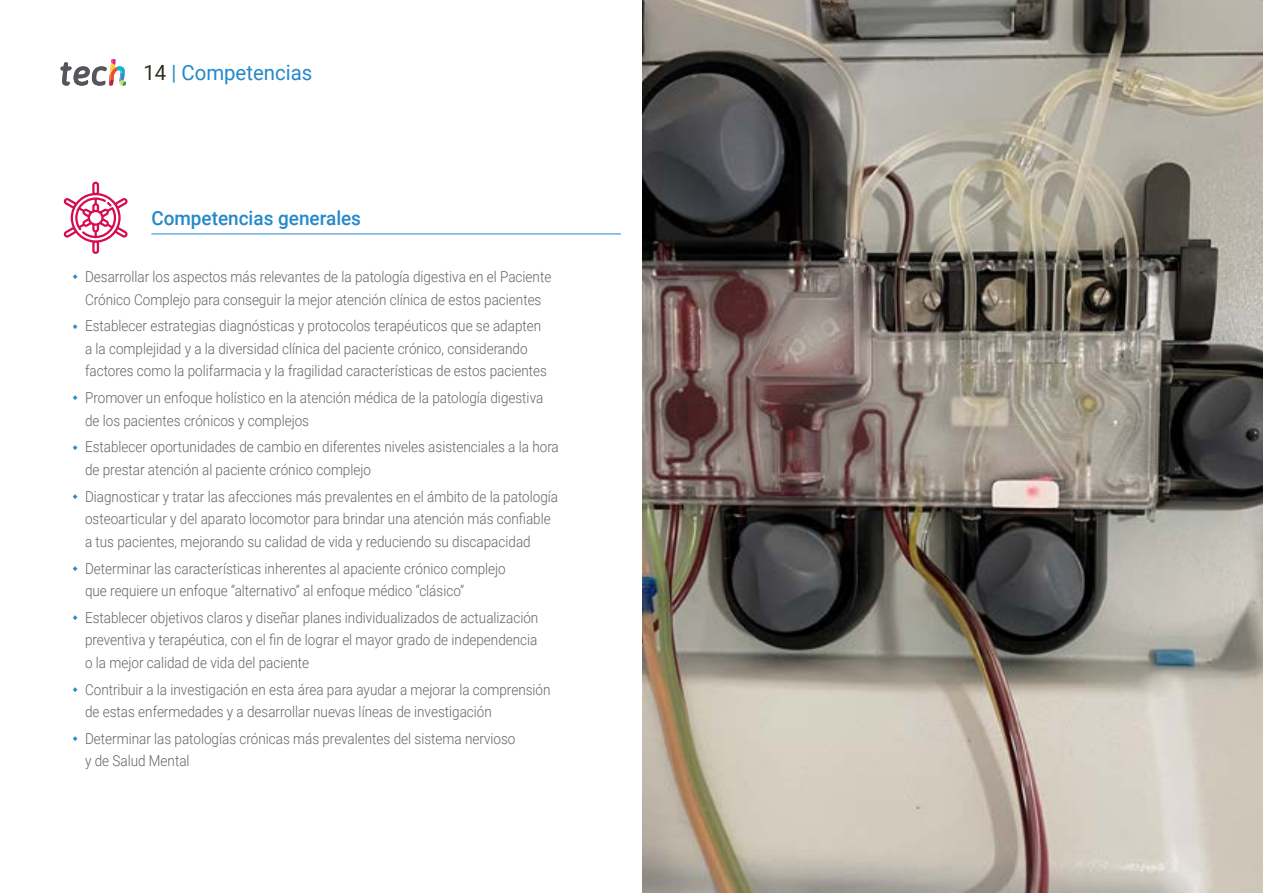
<style>
.page{position:relative;width:1263px;height:893px;background:#fff}
.page>*{position:absolute;margin:0;border:0;box-sizing:border-box;transform-origin:0 0}
.t1{font:21px "Roboto";color:#2488c9}
.t2{font:500 19.5px "Roboto";color:#2488c9}
.t3{font:300 15px/22.5px "Roboto";color:#61646a;scale:.9 1}
.s1{color:#312e20}
</style>
<div class="page">
<hr style="left:151px;top:234px;width:470px;height:1px;background:#2488c9">
<svg style="left:63px;top:182px;width:65px;height:72px"></svg>
<img style="left:642px;top:0;width:621px;height:893px">
<svg style="left:61px;top:59px;width:65px;height:27px"></svg>
<h1 class="t1" style="left:144px;top:57px;width:170px"><span class="s1">14</span> | Competencias</h1>
<h2 class="t2" style="left:151px;top:205px;width:211px">Competencias generales</h2>
<p class="t3" style="left:85px;top:265px;width:520px">Desarrollar los aspectos más relevantes de la patología digestiva en el Paciente<br>Crónico Complejo para conseguir la mejor atención clínica de estos pacientes</p>
<p class="t3" style="left:85px;top:314px;width:515px">Establecer estrategias diagnósticas y protocolos terapéuticos que se adapten a la complejidad y a la diversidad clínica del paciente crónico, considerando factores como la polifarmacia y la fragilidad características de estos pacientes</p>
<p class="t3" style="left:85px;top:386px;width:511px">Promover un enfoque holístico en la atención médica de la patología digestiva de los pacientes crónicos y complejos</p>
<p class="t3" style="left:85px;top:435px;width:528px">Establecer oportunidades de cambio en diferentes niveles asistenciales a la hora de prestar atención al paciente crónico complejo</p>
<p class="t3" style="left:85px;top:485px;width:527px">Diagnosticar y tratar las afecciones más prevalentes en el ámbito de la patología osteoarticular y del aparato locomotor para brindar una atención más confiable a tus pacientes, mejorando su calidad de vida y reduciendo su discapacidad</p>
<p class="t3" style="left:85px;top:556px;width:469px">Determinar las características inherentes al apaciente crónico complejo que requiere un enfoque “alternativo” al enfoque médico “clásico”</p>
<p class="t3" style="left:85px;top:606px;width:505px;text-align:justify">Establecer objetivos claros y diseñar planes individualizados de actualización preventiva y terapéutica, con el fin de lograr el mayor grado de independencia o la mejor calidad de vida del paciente</p>
<p class="t3" style="left:85px;top:677px;width:519px">Contribuir a la investigación en esta área para ayudar a mejorar la comprensión de estas enfermedades y a desarrollar nuevas líneas de investigación</p>
<p class="t3" style="left:85px;top:727px;width:480px">Determinar las patologías crónicas más prevalentes del sistema nervioso y de Salud Mental</p>
</div>
